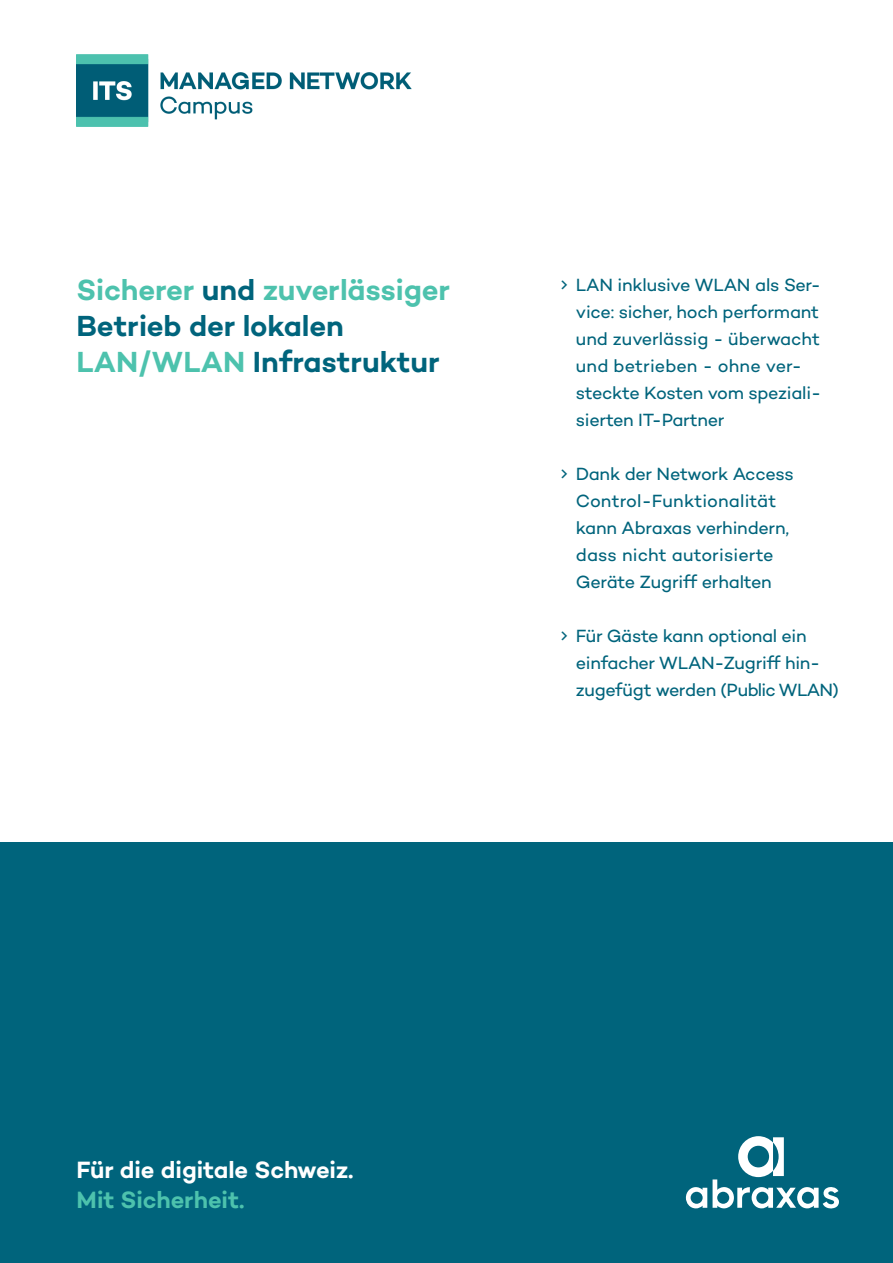
<style>
.page{position:relative;width:893px;height:1263px;background:#fff}
.page>*{position:absolute;margin:0;border:0;box-sizing:border-box;transform-origin:0 0}
.Titel_Factsheet_S1{font:600 29.55px/36px "Campton";color:#00647c}
.t1{font:600 24px "Campton";letter-spacing:-.005em;color:#fff}
.t2{font:600 24px "Campton";letter-spacing:-.005em;color:#4dc2ad}
.Bullet_Factsheet_S1{font:18px/27px "Campton";letter-spacing:-.015em;color:#00647c}
.s1{color:#4dc2ad}
</style>
<div class="page">
<div style="left:0;top:842px;width:893px;height:421px;background:#00647c"></div>
<svg style="left:686px;top:1187px;width:21px;height:21px"></svg>
<svg style="left:713px;top:1136px;width:126px;height:73px"></svg>
<img style="left:77px;top:54px;width:335px;height:72px">
<p class="Titel_Factsheet_S1" style="left:77px;top:272px;width:375px"><span class="s1">Sicherer</span> und <span class="s1">zuverlässiger<br></span>Betrieb der lokalen<br><span class="s1">LAN/WLAN</span> Infrastruktur</p>
<p class="Bullet_Factsheet_S1" style="left:576px;top:271px;width:247px;text-indent:-16px">↑ LAN inklusive WLAN als Ser&shy;vice: sicher, hoch performant und zuverlässig - überwacht und betrieben - ohne ver&shy;steckte Kosten vom speziali&shy;sierten IT-Partner</p>
<p class="Bullet_Factsheet_S1" style="left:576px;top:460px;width:219px;text-indent:-16px">↑ Dank der Network Access<br>Control-Funktionalität kann Abraxas verhindern, dass nicht autorisierte<br>Geräte Zugriff erhalten</p>
<p class="Bullet_Factsheet_S1" style="left:576px;top:622px;width:265px;text-indent:-16px">↑ Für Gäste kann optional ein einfacher WLAN-Zugriff hin&shy;zugefügt werden (Public WLAN)</p>
<h2 class="t1" style="left:77px;top:1155px;width:278px">Für die digitale Schweiz.</h2>
<h2 class="t2" style="left:77px;top:1185px;width:169px">Mit Sicherheit.</h2>
</div>
